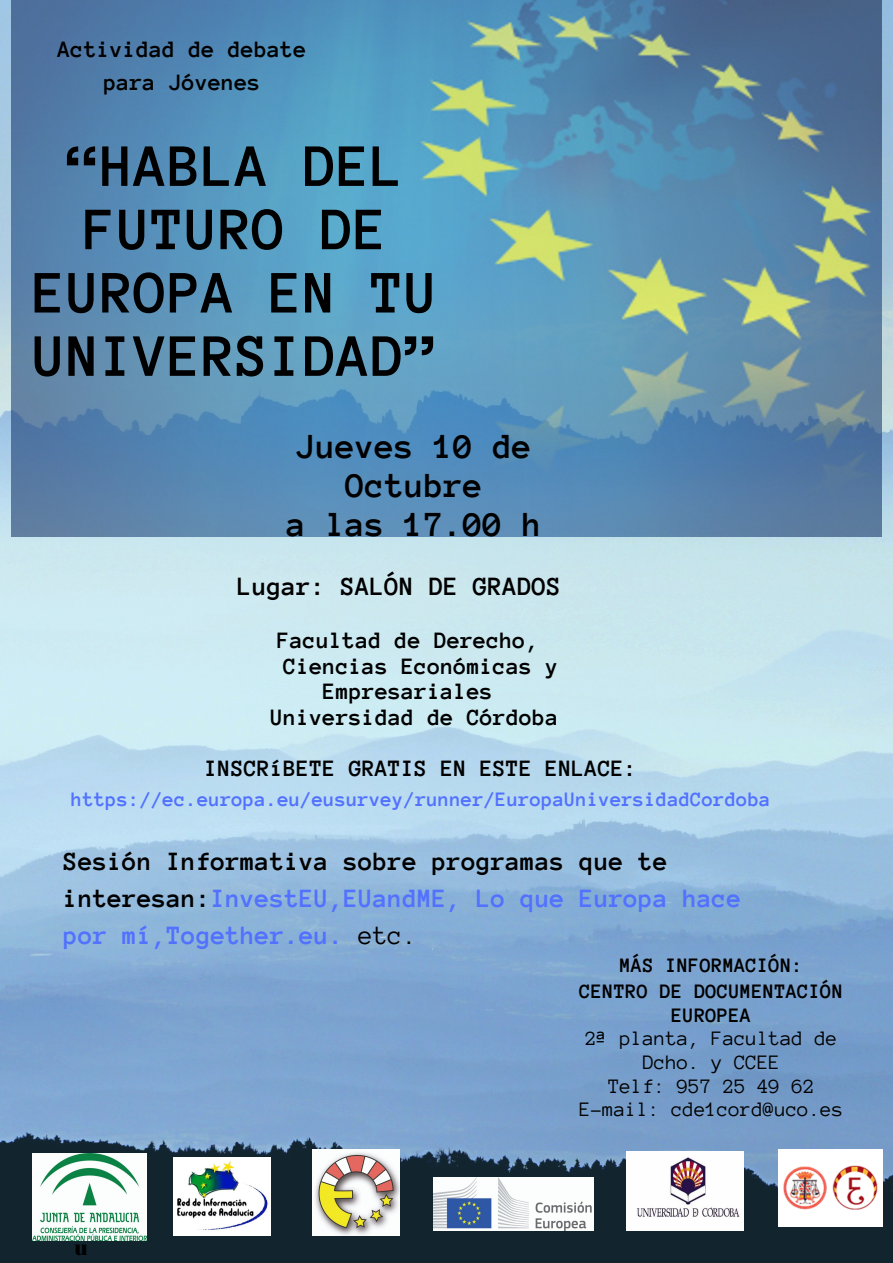
<style>
.page{position:relative;width:893px;height:1263px;background:#fff}
.page>*{position:absolute;margin:0;border:0;box-sizing:border-box;transform-origin:0 0}
.t1{font:700 61.88px/63.3px "Anonymous Pro";color:#000;text-align:center}
.t2{font:700 36px/38.8px "Anonymous Pro";color:#000;text-align:center}
.t3{font:700 27px/37.2px "Anonymous Pro";color:#5271ff}
.t4{font:700 27px "Anonymous Pro";color:#000}
.t5{font:700 24px/25.9px "Anonymous Pro";color:#000;text-align:center}
.t6{font:21.75px "Abril Fatface";color:#000}
.t7{font:21px/23.6px "Anonymous Pro";color:#000;text-align:center}
.t8{font:700 21px "Anonymous Pro";color:#5271ff}
.t9{font:700 21px/26.5px "Anonymous Pro";color:#000;text-align:center}
.s1{color:#000}
.s2{font-weight:400;color:#000}
</style>
<div class="page">
<img style="left:0;top:0;width:893px;height:1263px">
<img style="left:12px;top:0;width:870px;height:537px">
<img style="left:313px;top:1149px;width:86px;height:86px">
<img style="left:173px;top:1158px;width:97px;height:77px">
<img style="left:433px;top:1177px;width:161px;height:53px">
<img style="left:33px;top:1153px;width:113px;height:87px">
<img style="left:778px;top:1149px;width:104px;height:78px">
<img style="left:626px;top:1151px;width:117px;height:79px">
<p class="t5" style="left:58px;top:32px;width:250px;line-height:33.2px">Actividad de debate para Jóvenes</p>
<h1 class="t1" style="left:33px;top:135px;width:407px">“HABLA DEL<br>FUTURO DE<br>EUROPA EN TU<br>UNIVERSIDAD”</h1>
<h2 class="t2" style="left:287px;top:427px;width:257px">Jueves 10 de<br>Octubre<br>a las 17.00 h</h2>
<p class="t4" style="left:238px;top:573px;width:325px">Lugar: SALÓN DE GRADOS</p>
<p class="t5" style="left:270px;top:627px;width:290px">Facultad de Derecho,<br>Ciencias Económicas y<br>Empresariales<br>Universidad de Córdoba</p>
<p class="t5" style="left:205px;top:755px;width:434px">INSCRíBETE GRATIS EN ESTE ENLACE:</p>
<p class="t8" style="left:71px;top:788px;width:701px">https://ec.europa.eu/eusurvey/runner/EuropaUniversidadCordoba</p>
<p class="t3" style="left:64px;top:842px;width:679px"><span class="s1">Sesión Informativa sobre programas que te interesan:</span>InvestEU,EUandME, Lo que Europa hace por mí,Together.eu. <span class="s2">etc.</span></p>
<p class="t6" style="left:75px;top:1232px;width:15px">u</p>
<p class="t9" style="left:579px;top:951px;width:265px">MÁS INFORMACIÓN:<br>CENTRO DE DOCUMENTACIÓN</p>
<p class="t9" style="left:671px;top:1002px;width:82px">EUROPEA</p>
<p class="t7" style="left:579px;top:1027px;width:265px">2ª planta, Facultad de<br>Dcho. y CCEE<br>Telf: 957 25 49 62<br>E-mail: cde1cord@uco.es</p>
</div>
